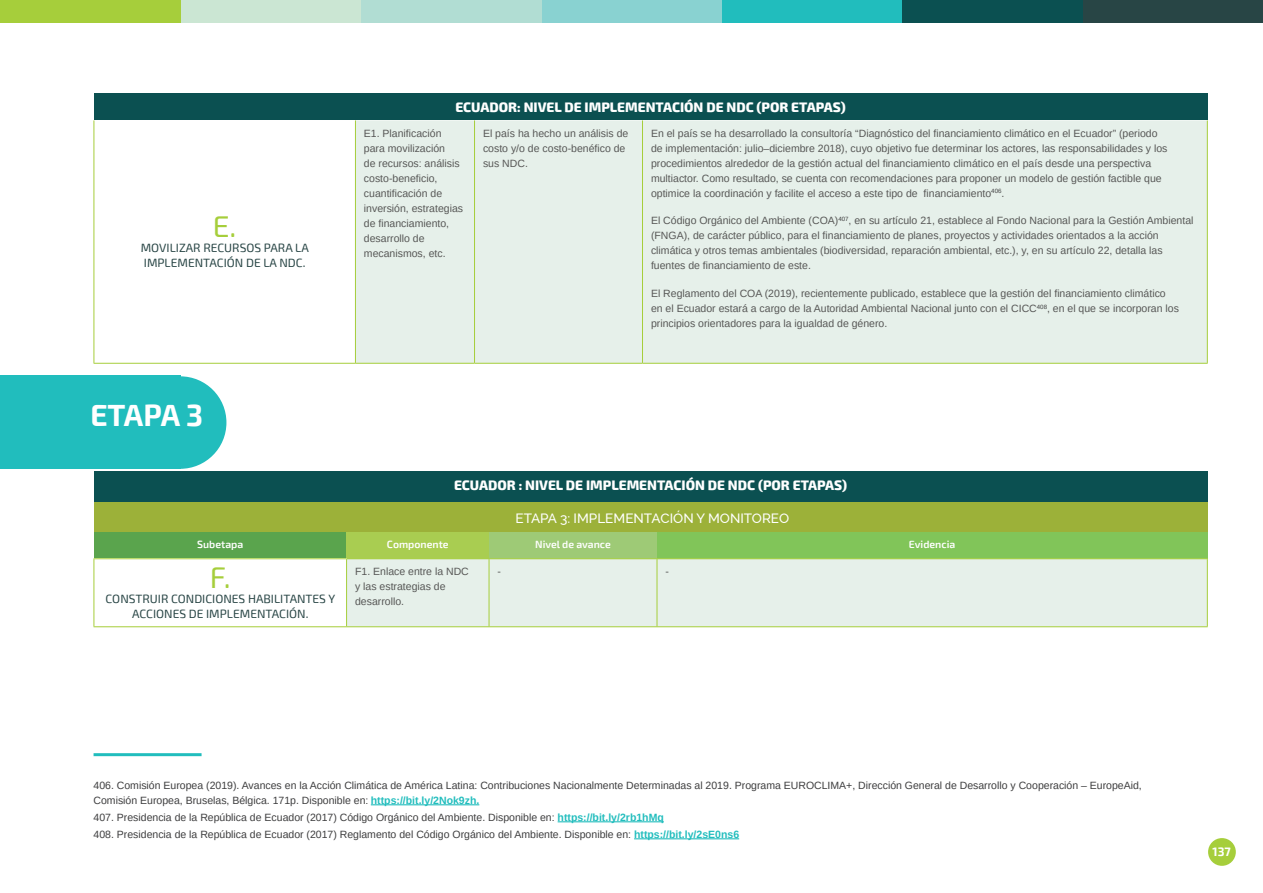
<style>
.page{position:relative;width:1263px;height:893px;background:#fff}
.page>*{position:absolute;margin:0;border:0;box-sizing:border-box;transform-origin:0 0}
._000etapas{font:700 30px "Exo 2";letter-spacing:-.015em;color:#fff}
.tex-intro-concep{font:30px "Exo 2";color:#a6ce3b}
._000tit_tabla_ficha{font:800 13.5px "Exo 2";color:#fff}
.tex-intro-concep-2{font:500 13.5px "Raleway";color:#fff}
.tex-intro-concep-3{font:12px/15px "Exo 2";color:#284545}
.t1{font:700 12px "Exo 2";color:#fff}
._000text_tabla{font:10.5px/15px "Arimo";color:#575756}
.nota_de_pie_BD{font:10.5px "Arimo";color:#3e3e3f}
._000text_tabla-2{font:600 10.5px "Exo 2";color:#fff}
.s1{font-weight:700;color:#21bdbd}
</style>
<div class="page">
<div style="left:1082px;top:0;width:181px;height:22px;background:#284545"></div>
<div style="left:902px;top:0;width:180px;height:22px;background:#0b5051"></div>
<div style="left:722px;top:0;width:180px;height:22px;background:#21bdbd"></div>
<div style="left:541px;top:0;width:181px;height:22px;background:#89d2d1"></div>
<div style="left:361px;top:0;width:180px;height:22px;background:#b1ddd3"></div>
<div style="left:180px;top:0;width:181px;height:22px;background:#cbe6d3"></div>
<div style="left:0;top:0;width:180px;height:22px;background:#a6ce3b"></div>
<div style="left:1208px;top:838px;width:28px;height:28px;background:#a6ce3b;border-radius:50%"></div>
<div style="left:94px;top:94px;width:1113px;height:26px;background:#0b5051"></div>
<div style="left:356px;top:120px;width:851px;height:243px;background:#e6f0ea"></div>
<hr style="left:94px;top:120px;width:1px;height:243px;background:#a6ce3b">
<hr style="left:355px;top:120px;width:1px;height:243px;background:#a6ce3b">
<hr style="left:474px;top:120px;width:1px;height:243px;background:#a6ce3b">
<hr style="left:642px;top:120px;width:1px;height:243px;background:#a6ce3b">
<hr style="left:1207px;top:120px;width:1px;height:243px;background:#a6ce3b">
<hr style="left:94px;top:363px;width:262px;height:1px;background:#a6ce3b">
<hr style="left:356px;top:363px;width:118px;height:1px;background:#a6ce3b">
<hr style="left:474px;top:363px;width:168px;height:1px;background:#a6ce3b">
<hr style="left:642px;top:363px;width:566px;height:1px;background:#a6ce3b">
<div style="left:94px;top:472px;width:1113px;height:30px;background:#0b5051"></div>
<div style="left:94px;top:502px;width:1113px;height:30px;background:#9cb139"></div>
<div style="left:94px;top:532px;width:253px;height:27px;background:#5aa44d"></div>
<div style="left:347px;top:532px;width:142px;height:27px;background:#a9cd51"></div>
<div style="left:489px;top:532px;width:168px;height:27px;background:#9eca76"></div>
<div style="left:657px;top:532px;width:550px;height:27px;background:#81c559"></div>
<div style="left:347px;top:559px;width:860px;height:67px;background:#e6f0ea"></div>
<hr style="left:94px;top:559px;width:1px;height:67px;background:#a6ce3b">
<hr style="left:346px;top:558px;width:143px;height:1px;background:#a6ce3b">
<hr style="left:346px;top:559px;width:1px;height:67px;background:#a6ce3b">
<hr style="left:489px;top:558px;width:168px;height:1px;background:#a6ce3b">
<hr style="left:489px;top:559px;width:1px;height:67px;background:#a6ce3b">
<hr style="left:657px;top:558px;width:551px;height:1px;background:#a6ce3b">
<hr style="left:657px;top:559px;width:1px;height:67px;background:#a6ce3b">
<hr style="left:1207px;top:559px;width:1px;height:67px;background:#a6ce3b">
<hr style="left:346px;top:626px;width:143px;height:1px;background:#a6ce3b">
<hr style="left:489px;top:626px;width:168px;height:1px;background:#a6ce3b">
<hr style="left:657px;top:626px;width:551px;height:1px;background:#a6ce3b">
<hr style="left:94px;top:558px;width:252px;height:1px;background:#a6ce39">
<hr style="left:94px;top:626px;width:252px;height:1px;background:#a6ce39">
<hr style="left:94px;top:753px;width:108px;height:3px;background:#21bdbd">
<hr style="left:371px;top:804px;width:108px;height:1px;background:#21bdbd">
<hr style="left:558px;top:821px;width:106px;height:1px;background:#21bdbd">
<hr style="left:634px;top:838px;width:105px;height:1px;background:#21bdbd">
<div style="left:0;top:375px;width:181px;height:94px;background:#21bdbd"></div>
<div style="left:134px;top:376px;width:92px;height:93px;background:#21bdbd;border-radius:50%"></div>
<p class="tex-intro-concep" style="left:213px;top:209px;width:25px">E.</p>
<p class="tex-intro-concep-3" style="left:141px;top:241px;width:170px">MOVILIZAR RECURSOS PARA LA<br>IMPLEMENTACIÓN DE LA NDC.</p>
<p class="_000etapas" style="left:90px;top:397px;width:114px">ETAPA 3</p>
<p class="_000tit_tabla_ficha" style="left:455px;top:99px;width:392px">ECUADOR: NIVEL DE IMPLEMENTACIÓN DE NDC (POR ETAPAS)</p>
<p class="_000text_tabla" style="left:364px;top:126px;width:101px">E1. Planificación para movilización<br>de recursos: análisis costo-beneficio, cuantificación de inversión, estrategias de financiamiento, desarrollo de mecanismos, etc.</p>
<p class="_000text_tabla" style="left:483px;top:126px;width:147px">El país ha hecho un análisis de costo y/o de costo-benéfico de sus NDC.</p>
<p class="_000text_tabla" style="left:651px;top:126px;width:518px">En el país se ha desarrollado la consultoría “Diagnóstico del financiamiento climático en el Ecuador” (periodo de implementación: julio–diciembre 2018), cuyo objetivo fue determinar los actores, las responsabilidades y los procedimientos alrededor de la gestión actual del financiamiento climático en el país desde una perspectiva multiactor. Como resultado, se cuenta con recomendaciones para proponer un modelo de gestión factible que optimice la coordinación y facilite el acceso a este tipo de financiamiento<sup>406</sup>.</p>
<p class="_000text_tabla" style="left:651px;top:213px;width:544px">El Código Orgánico del Ambiente (COA)<sup>407</sup>, en su artículo 21, establece al Fondo Nacional para la Gestión Ambiental (FNGA), de carácter público, para el financiamiento de planes, proyectos y actividades orientados a la acción climática y otros temas ambientales (biodiversidad, reparación ambiental, etc.), y, en su artículo 22, detalla las fuentes de financiamiento de este.</p>
<p class="_000text_tabla" style="left:651px;top:286px;width:529px">El Reglamento del COA (2019), recientemente publicado, establece que la gestión del financiamiento climático en el Ecuador estará a cargo de la Autoridad Ambiental Nacional junto con el CICC<sup>408</sup>, en el que se incorporan los principios orientadores para la igualdad de género.</p>
<p class="_000tit_tabla_ficha" style="left:454px;top:477px;width:395px">ECUADOR : NIVEL DE IMPLEMENTACIÓN DE NDC (POR ETAPAS)</p>
<p class="tex-intro-concep-2" style="left:515px;top:511px;width:275px">ETAPA 3: IMPLEMENTACIÓN Y MONITOREO</p>
<p class="_000text_tabla-2" style="left:197px;top:538px;width:48px">Subetapa</p>
<p class="_000text_tabla-2" style="left:387px;top:538px;width:63px">Componente</p>
<p class="_000text_tabla-2" style="left:535px;top:538px;width:77px">Nivel de avance</p>
<p class="_000text_tabla-2" style="left:909px;top:538px;width:48px">Evidencia</p>
<p class="tex-intro-concep" style="left:210px;top:560px;width:22px">F.</p>
<p class="tex-intro-concep-3" style="left:106px;top:592px;width:231px;text-align:center">CONSTRUIR CONDICIONES HABILITANTES Y<br>ACCIONES DE IMPLEMENTACIÓN.</p>
<p class="_000text_tabla" style="left:355px;top:564px;width:115px">F1. Enlace entre la NDC y las estrategias de desarrollo.</p>
<p class="_000text_tabla" style="left:497px;top:564px;width:5px">-</p>
<p class="_000text_tabla" style="left:665px;top:564px;width:5px">-</p>
<p class="nota_de_pie_BD" style="left:94px;top:778px;width:1050px">406. Comisión Europea (2019). Avances en la Acción Climática de América Latina: Contribuciones Nacionalmente Determinadas al 2019. Programa EUROCLIMA+, Dirección General de Desarrollo y Cooperación – EuropeAid,</p>
<p class="nota_de_pie_BD" style="left:94px;top:793px;width:387px">Comisión Europea, Bruselas, Bélgica. 171p. Disponible en: <span class="s1">https://bit.ly/2Nok9zh.</span></p>
<p class="nota_de_pie_BD" style="left:94px;top:810px;width:572px">407. Presidencia de la República de Ecuador (2017) Código Orgánico del Ambiente. Disponible en: <span class="s1">https://bit.ly/2rb1hMq</span></p>
<p class="nota_de_pie_BD" style="left:94px;top:827px;width:647px">408. Presidencia de la República de Ecuador (2017) Reglamento del Código Orgánico del Ambiente. Disponible en: <span class="s1">https://bit.ly/2sE0ns6</span></p>
<p class="t1" style="left:1212px;top:844px;width:20px">137</p>
</div>
